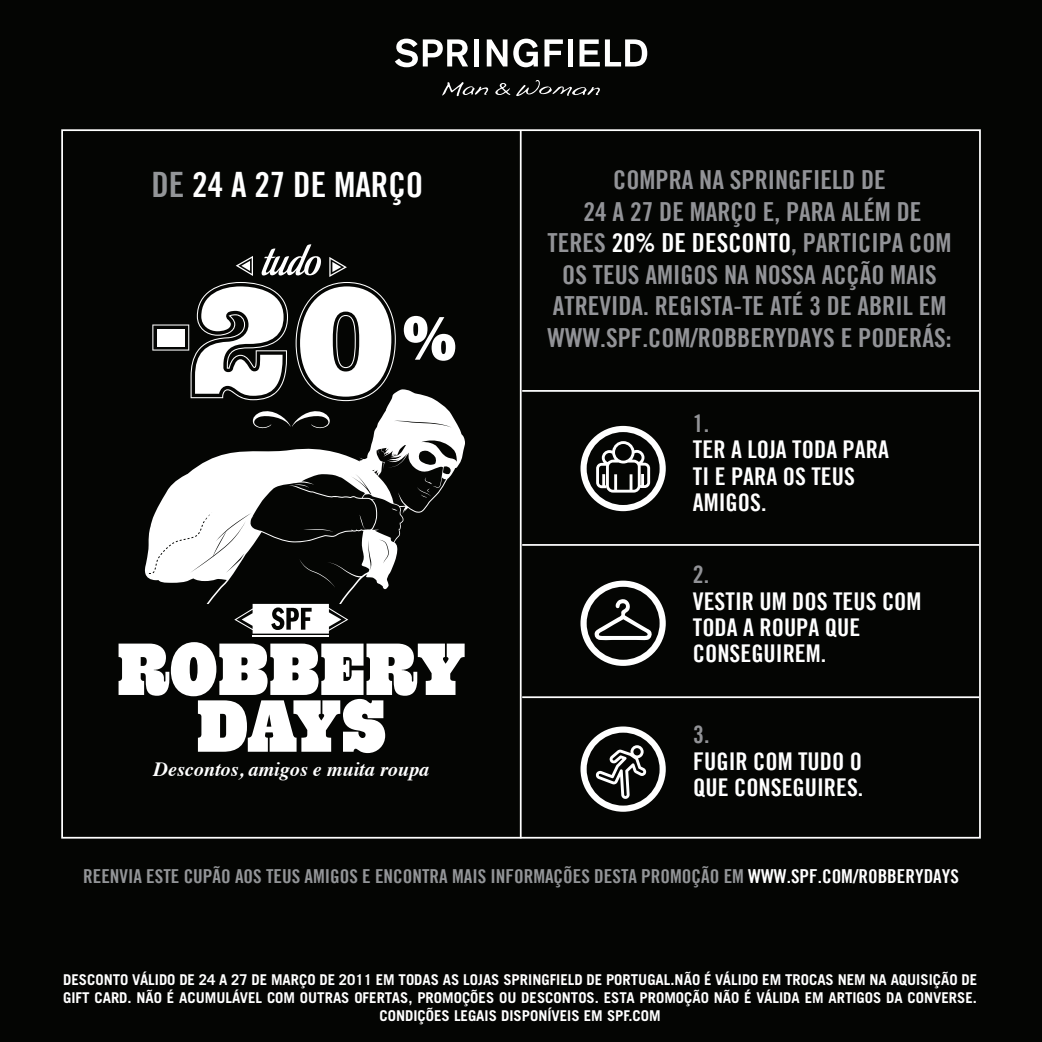
<style>
.page{position:relative;width:1042px;height:1042px;background:#040503}
.page>*{position:absolute;margin:0;border:0;box-sizing:border-box;transform-origin:0 0}
.t1{font:65.98px/56.7px "Cg Behemoth Se Cd";color:#fff;text-align:center}
.t2{font:50.05px "Malbeck";color:#fff}
.t3{font:35px "Trade Got Bol Con Twe";color:#fff}
.t4{font:26.25px/31.5px "Trade Got Bol Con Twe";color:#929397;text-align:center}
.t5{font:24.5px/26.2px "Trade Got Bol Con Twe";color:#fff}
.t6{font:24.5px "Trade Got Bol Con Twe";color:#929397}
.t7{font:italic 700 20.12px "Times";color:#fff}
.t8{font:19.25px "Trade Got Bol Con Twe";color:#939598}
.t9{font:700 14.88px/17.8px "Trade Gothic LT Std";color:#fff;text-align:center}
.s1{color:#939598}
.s2{color:#fff}
</style>
<div class="page">
<hr style="left:522px;top:544px;width:457px;height:2px;background:#fff">
<hr style="left:522px;top:390px;width:457px;height:2px;background:#fff">
<hr style="left:522px;top:696px;width:457px;height:2px;background:#fff">
<svg style="left:580px;top:426px;width:86px;height:85px"></svg>
<svg style="left:580px;top:581px;width:86px;height:85px"></svg>
<svg style="left:580px;top:726px;width:86px;height:86px"></svg>
<svg style="left:144px;top:389px;width:321px;height:215px"></svg>
<svg style="left:404px;top:316px;width:51px;height:45px"></svg>
<svg style="left:236px;top:256px;width:17px;height:20px"></svg>
<svg style="left:296px;top:257px;width:100px;height:144px"></svg>
<svg style="left:252px;top:408px;width:79px;height:21px"></svg>
<svg style="left:152px;top:282px;width:136px;height:118px"></svg>
<div style="left:157px;top:329px;width:28px;height:17px;background:#fff"></div>
<svg style="left:234px;top:604px;width:114px;height:29px"></svg>
<hr style="left:253px;top:635px;width:76px;height:1px;background:#fff">
<hr style="left:520px;top:130px;width:1px;height:708px;background:#fff">
<svg style="left:395px;top:39px;width:73px;height:28px"></svg>
<div style="left:474px;top:39px;width:5px;height:27px;background:#fff"></div>
<svg style="left:487px;top:39px;width:20px;height:27px"></svg>
<svg style="left:513px;top:39px;width:25px;height:28px"></svg>
<svg style="left:544px;top:39px;width:19px;height:27px"></svg>
<div style="left:567px;top:39px;width:5px;height:27px;background:#fff"></div>
<svg style="left:579px;top:39px;width:68px;height:27px"></svg>
<svg style="left:442px;top:82px;width:46px;height:14px"></svg>
<svg style="left:516px;top:80px;width:84px;height:16px"></svg>
<svg style="left:495px;top:83px;width:15px;height:12px"></svg>
<h3 class="t3" style="left:151px;top:164px;width:274px"><span class="s1">DE</span> 24 A 27 DE MARÇO</h3>
<h2 class="t2" style="left:262px;top:236px;width:59px">tudo</h2>
<h1 class="t1" style="left:117px;top:643px;width:350px">ROBBERY<br>DAYS</h1>
<h3 class="t7" style="left:153px;top:750px;width:277px">Descontos, amigos e muita roupa</h3>
<h3 class="t4" style="left:548px;top:164px;width:405px">COMPRA NA SPRINGFIELD DE<br>24 A 27 DE MARÇO E, PARA ALÉM DE<br>TERES <span class="s2">20% DE DESCONTO</span>, PARTICIPA COM OS TEUS AMIGOS NA NOSSA ACÇÃO MAIS ATREVIDA. REGISTA-TE ATÉ 3 DE ABRIL EM WWW.SPF.COM/ROBBERYDAYS E PODERÁS:</h3>
<h3 class="t6" style="left:693px;top:408px;width:18px">1.</h3>
<h3 class="t5" style="left:693px;top:436px;width:197px">TER A LOJA TODA PARA<br>TI E PARA OS TEUS<br>AMIGOS.</h3>
<h3 class="t6" style="left:693px;top:560px;width:18px">2.</h3>
<h3 class="t5" style="left:693px;top:587px;width:230px">VESTIR UM DOS TEUS COM<br>TODA A ROUPA QUE<br>CONSEGUIREM.</h3>
<h3 class="t6" style="left:693px;top:719px;width:18px">3.</h3>
<h3 class="t5" style="left:693px;top:747px;width:172px">FUGIR COM TUDO O<br>QUE CONSEGUIRES.</h3>
<p class="t8" style="left:83px;top:864px;width:877px">REENVIA ESTE CUPÃO AOS TEUS AMIGOS E ENCONTRA MAIS INFORMAÇÕES DESTA PROMOÇÃO EM <span class="s2">WWW.SPF.COM/ROBBERYDAYS</span></p>
<p class="t9" style="left:63px;top:970px;width:915px">DESCONTO VÁLIDO DE 24 A 27 DE MARÇO DE 2011 EM TODAS AS LOJAS SPRINGFIELD DE PORTUGAL.NÃO É VÁLIDO EM TROCAS NEM NA AQUISIÇÃO DE<br>GIFT CARD. NÃO É ACUMULÁVEL COM OUTRAS OFERTAS, PROMOÇÕES OU DESCONTOS. ESTA PROMOÇÃO NÃO É VÁLIDA EM ARTIGOS DA CONVERSE.<br>CONDIÇÕES LEGAIS DISPONÍVEIS EM SPF.COM</p>
</div>
